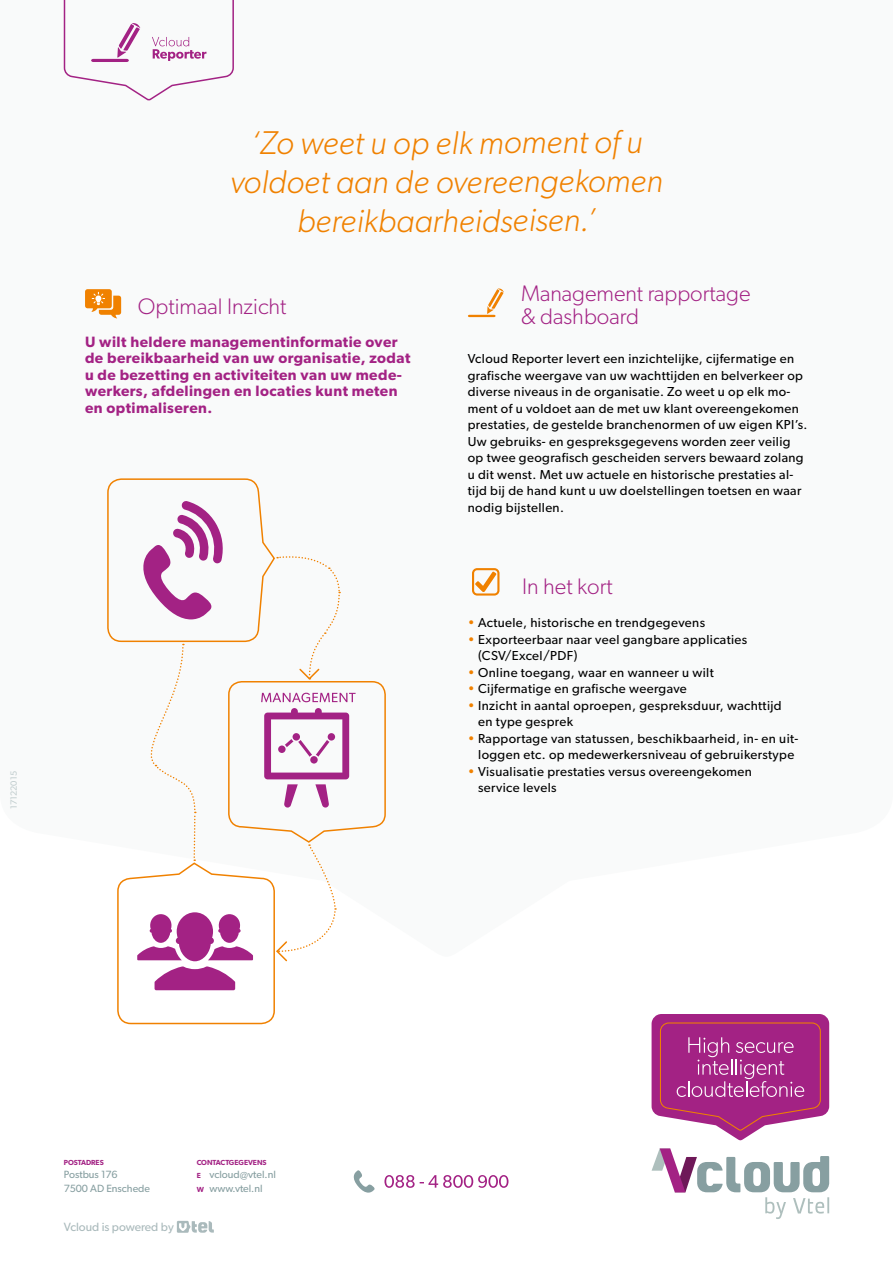
<style>
.page{position:relative;width:893px;height:1263px;background:#fff}
.page>*{position:absolute;margin:0;border:0;box-sizing:border-box;transform-origin:0 0}
.t1{font:italic 300 33px/39px "Gibson";color:#f08100;text-align:center}
.t2{font:300 22.5px/22.5px "Gibson";color:#a32284}
.t3{font:600 15px/16.5px "Gibson";letter-spacing:.03em;color:#a32284}
.t4{font:13.05px/16.5px "Gibson";letter-spacing:.03em;color:#000}
.t5{font:12px "Gibson";color:#aababc}
.t6{font:10.5px/13.5px "Gibson";color:#879fa1}
.t7{font:9px "Gibson";color:#c1cdce}
.t8{font:600 7.35px "Gibson";color:#a32284}
.s1{color:#f08100}
.s2{font-weight:600;font-size:7.35px;color:#a32284}
</style>
<div class="page">
<svg style="left:85px;top:289px;width:36px;height:29px"></svg>
<svg style="left:468px;top:288px;width:36px;height:29px"></svg>
<svg style="left:472px;top:568px;width:27px;height:28px"></svg>
<svg style="left:107px;top:478px;width:279px;height:547px"></svg>
<svg style="left:353px;top:1170px;width:22px;height:23px"></svg>
<svg style="left:384px;top:1175px;width:124px;height:13px"></svg>
<svg style="left:177px;top:1221px;width:37px;height:12px"></svg>
<svg style="left:63px;top:0;width:171px;height:101px"></svg>
<svg style="left:652px;top:1014px;width:177px;height:126px;background:#b54c97"></svg>
<svg style="left:652px;top:1148px;width:177px;height:71px"></svg>
<p class="t7" style="left:8px;top:809px;width:40px;rotate:-90deg">17122015</p>
<h1 class="t1" style="left:230px;top:122px;width:434px">‘Zo weet u op elk moment of u voldoet aan de overeengekomen bereikbaarheidseisen.’</h1>
<h2 class="t2" style="left:138px;top:294px;width:150px">Optimaal Inzicht</h2>
<p class="t3" style="left:85px;top:333px;width:327px">U wilt heldere managementinformatie over de bereikbaarheid van uw organisatie, zodat u de bezetting en activiteiten van uw mede&shy;werkers, afdelingen en locaties kunt meten en optimaliseren.</p>
<h2 class="t2" style="left:521px;top:282px;width:231px">Management rapportage &amp; dashboard</h2>
<p class="t4" style="left:468px;top:350px;width:341px">Vcloud Reporter levert een inzichtelijke, cijfermatige en grafische weergave van uw wachttijden en belverkeer op diverse niveaus in de organisatie. Zo weet u op elk mo&shy;ment of u voldoet aan de met uw klant overeengekomen prestaties, de gestelde branchenormen of uw eigen KPI’s.<br>Uw gebruiks- en gespreksgegevens worden zeer veilig op twee geografisch gescheiden servers bewaard zolang u dit wenst. Met uw actuele en historische prestaties al&shy;tijd bij de hand kunt u uw doelstellingen toetsen en waar nodig bijstellen.</p>
<h2 class="t2" style="left:522px;top:575px;width:92px">In het kort</h2>
<p class="t4" style="left:468px;top:614px;width:239px"><span class="s1">•</span> Actuele, historische en trendgegevens</p>
<p class="t4" style="left:478px;top:631px;width:271px;text-indent:-10px"><span class="s1">•</span> Exporteerbaar naar veel gangbare applicaties (CSV/Excel/PDF)</p>
<p class="t4" style="left:468px;top:664px;width:248px"><span class="s1">•</span> Online toegang, waar en wanneer u wilt</p>
<p class="t4" style="left:468px;top:680px;width:221px"><span class="s1">•</span> Cijfermatige en grafische weergave</p>
<p class="t4" style="left:478px;top:697px;width:305px;text-indent:-10px"><span class="s1">•</span> Inzicht in aantal oproepen, gespreksduur, wachttijd en type gesprek</p>
<p class="t4" style="left:468px;top:730px;width:332px;text-align:center"><span class="s1">•</span> Rapportage van statussen, beschikbaarheid, in- en uit&shy;loggen etc. op medewerkersniveau of gebruikerstype</p>
<p class="t4" style="left:478px;top:763px;width:275px;text-indent:-10px"><span class="s1">•</span> Visualisatie prestaties versus overeengekomen service levels</p>
<p class="t8" style="left:64px;top:1158px;width:41px">POSTADRES</p>
<p class="t6" style="left:64px;top:1168px;width:88px">Postbus 176<br>7500 AD Enschede</p>
<p class="t5" style="left:64px;top:1219px;width:111px">Vcloud is powered by</p>
<p class="t8" style="left:197px;top:1158px;width:71px">CONTACTGEGEVENS</p>
<p class="t6" style="left:197px;top:1168px;width:81px"><span class="s2">E</span> vcloud@vtel.nl<br><span class="s2">W</span> www.vtel.nl</p>
</div>
